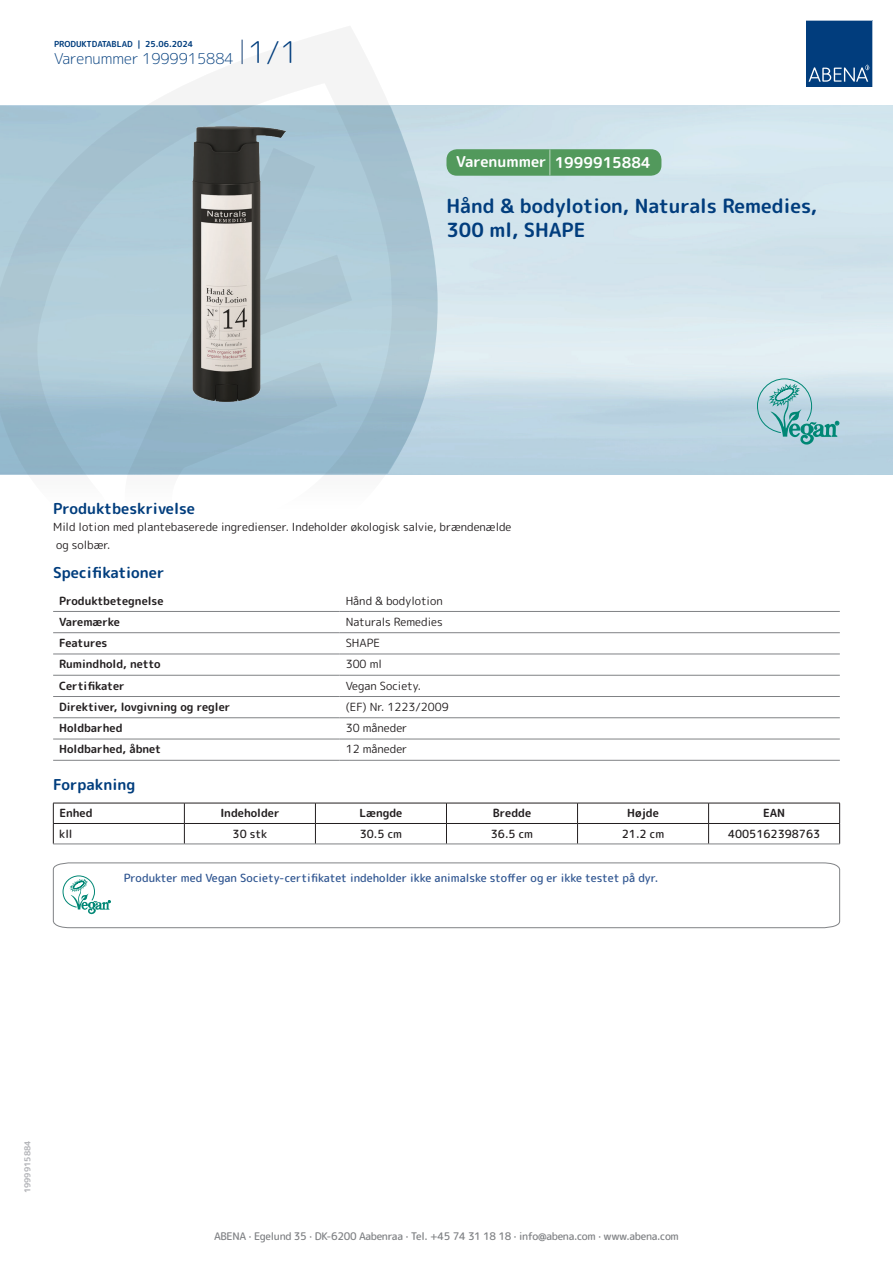
<style>
.page{position:relative;width:893px;height:1263px;background:#fff}
.page>*{position:absolute;margin:0;border:0;box-sizing:border-box;transform-origin:0 0}
.t1{font:700 19.5px/24px "Rounded Mplus 1 c";color:#013d7d}
.t2{font:700 15px "Rounded Mplus 1 c";color:#013d7d}
.t3{font:300 15px "Rounded Mplus 1 c";color:#013d7d}
.t4{font:700 15px "Rounded Mplus 1 c";color:#fff}
.t5{font:11.25px/18px "Rounded Mplus 1 c";color:#231f20}
.t6{font:700 11.25px "Rounded Mplus 1 c";color:#231f20}
.t7{font:500 11.25px "Rounded Mplus 1 c";color:#305691}
.t8{font:500 11.25px "Rounded Mplus 1 c";color:#231f20}
.t9{font:500 10.5px "Rounded Mplus 1 c";letter-spacing:-.03em;color:#808285}
.t10{font:700 8.25px "Rounded Mplus 1 c";color:#013d7d}
.t11{font:700 8.25px "Rounded Mplus 1 c";color:#b2b3b7}
.s1{font-size:30px}
.s2{font-size:25.5px}
</style>
<div class="page">
<img style="left:439px;top:106px;width:454px;height:368px">
<svg style="left:0;top:26px;width:439px;height:449px"></svg>
<svg style="left:0;top:106px;width:438px;height:368px;background:#a8c5d4"></svg>
<svg style="left:242px;top:40px;width:1px;height:24px"></svg>
<svg style="left:806px;top:20px;width:67px;height:67px;background:#144b86"></svg>
<img style="left:193px;top:127px;width:92px;height:275px">
<hr style="left:53px;top:611px;width:287px;height:1px;background:#808285">
<hr style="left:340px;top:611px;width:500px;height:1px;background:#808285">
<hr style="left:53px;top:632px;width:287px;height:1px;background:#808285">
<hr style="left:340px;top:632px;width:500px;height:1px;background:#808285">
<hr style="left:53px;top:654px;width:287px;height:1px;background:#808285">
<hr style="left:340px;top:654px;width:500px;height:1px;background:#808285">
<hr style="left:53px;top:675px;width:287px;height:1px;background:#808285">
<hr style="left:340px;top:675px;width:500px;height:1px;background:#808285">
<hr style="left:53px;top:696px;width:287px;height:1px;background:#808285">
<hr style="left:340px;top:696px;width:500px;height:1px;background:#808285">
<hr style="left:53px;top:717px;width:287px;height:1px;background:#808285">
<hr style="left:340px;top:717px;width:500px;height:1px;background:#808285">
<hr style="left:53px;top:739px;width:287px;height:1px;background:#808285">
<hr style="left:340px;top:739px;width:500px;height:1px;background:#808285">
<hr style="left:53px;top:760px;width:287px;height:1px;background:#808285">
<hr style="left:340px;top:760px;width:500px;height:1px;background:#808285">
<hr style="left:53px;top:803px;width:131px;height:1px;background:#231f20">
<hr style="left:184px;top:803px;width:131px;height:1px;background:#231f20">
<hr style="left:315px;top:803px;width:131px;height:1px;background:#231f20">
<hr style="left:446px;top:803px;width:131px;height:1px;background:#231f20">
<hr style="left:577px;top:803px;width:132px;height:1px;background:#231f20">
<hr style="left:709px;top:803px;width:131px;height:1px;background:#231f20">
<hr style="left:53px;top:823px;width:131px;height:1px;background:#231f20">
<svg style="left:53px;top:803px;width:1px;height:41px"></svg>
<hr style="left:184px;top:823px;width:131px;height:1px;background:#231f20">
<svg style="left:184px;top:803px;width:1px;height:41px"></svg>
<hr style="left:315px;top:823px;width:131px;height:1px;background:#231f20">
<svg style="left:315px;top:803px;width:1px;height:41px"></svg>
<hr style="left:446px;top:823px;width:131px;height:1px;background:#231f20">
<svg style="left:446px;top:803px;width:1px;height:41px"></svg>
<hr style="left:577px;top:823px;width:132px;height:1px;background:#231f20">
<svg style="left:577px;top:803px;width:1px;height:41px"></svg>
<hr style="left:709px;top:823px;width:131px;height:1px;background:#231f20">
<svg style="left:708px;top:803px;width:1px;height:41px"></svg>
<svg style="left:839px;top:803px;width:1px;height:41px"></svg>
<hr style="left:53px;top:844px;width:131px;height:1px;background:#808285">
<hr style="left:184px;top:844px;width:131px;height:1px;background:#808285">
<hr style="left:315px;top:844px;width:131px;height:1px;background:#808285">
<hr style="left:446px;top:844px;width:131px;height:1px;background:#808285">
<hr style="left:577px;top:844px;width:132px;height:1px;background:#808285">
<hr style="left:709px;top:844px;width:131px;height:1px;background:#808285">
<svg style="left:53px;top:862px;width:787px;height:66px"></svg>
<svg style="left:757px;top:379px;width:82px;height:66px;background:#9ec9d0"></svg>
<div style="left:446px;top:149px;width:215px;height:27px;background:#52995c;border-radius:10px"></div>
<p class="t10" style="left:54px;top:38px;width:141px">PRODUKTDATABLAD | 25.06.2024</p>
<h2 class="t3" style="left:54px;top:48px;width:246px">Varenummer 1999915884 <span class="s1">1/1</span></h2>
<h2 class="t4" style="left:456px;top:152px;width:196px">Varenummer <span class="s2">|</span> 1999915884</h2>
<h1 class="t1" style="left:446px;top:194px;width:372px">Hånd &amp; bodylotion, Naturals Remedies,<br>300 ml, SHAPE</h1>
<h2 class="t2" style="left:53px;top:498px;width:143px">Produktbeskrivelse</h2>
<p class="t5" style="left:53px;top:517px;width:460px">Mild lotion med plantebaserede ingredienser. Indeholder økologisk salvie, brændenælde og solbær.</p>
<h2 class="t2" style="left:53px;top:562px;width:113px">Specifikationer</h2>
<p class="t6" style="left:59px;top:592px;width:106px">Produktbetegnelse</p>
<p class="t5" style="left:346px;top:591px;width:99px">Hånd &amp; bodylotion</p>
<p class="t6" style="left:59px;top:614px;width:62px">Varemærke</p>
<p class="t5" style="left:346px;top:613px;width:98px">Naturals Remedies</p>
<p class="t6" style="left:59px;top:635px;width:50px">Features</p>
<p class="t5" style="left:346px;top:634px;width:36px">SHAPE</p>
<p class="t6" style="left:59px;top:656px;width:103px">Rumindhold, netto</p>
<p class="t5" style="left:346px;top:655px;width:38px">300 ml</p>
<p class="t6" style="left:59px;top:678px;width:67px">Certifikater</p>
<p class="t5" style="left:346px;top:676px;width:77px">Vegan Society.</p>
<p class="t6" style="left:59px;top:699px;width:173px">Direktiver, lovgivning og regler</p>
<p class="t5" style="left:346px;top:698px;width:104px">(EF) Nr. 1223/2009</p>
<p class="t6" style="left:59px;top:720px;width:65px">Holdbarhed</p>
<p class="t5" style="left:346px;top:719px;width:63px">30 måneder</p>
<p class="t6" style="left:59px;top:741px;width:104px">Holdbarhed, åbnet</p>
<p class="t5" style="left:346px;top:740px;width:63px">12 måneder</p>
<h2 class="t2" style="left:53px;top:774px;width:84px">Forpakning</h2>
<p class="t6" style="left:59px;top:805px;width:35px">Enhed</p>
<p class="t6" style="left:220px;top:805px;width:61px">Indeholder</p>
<p class="t6" style="left:359px;top:805px;width:44px">Længde</p>
<p class="t6" style="left:493px;top:805px;width:40px">Bredde</p>
<p class="t6" style="left:627px;top:805px;width:33px">Højde</p>
<p class="t6" style="left:763px;top:805px;width:24px">EAN</p>
<p class="t8" style="left:59px;top:826px;width:15px">kll</p>
<p class="t8" style="left:233px;top:826px;width:36px">30 stk</p>
<p class="t8" style="left:360px;top:826px;width:44px">30.5 cm</p>
<p class="t8" style="left:491px;top:826px;width:44px">36.5 cm</p>
<p class="t8" style="left:622px;top:826px;width:44px">21.2 cm</p>
<p class="t8" style="left:728px;top:826px;width:94px">4005162398763</p>
<p class="t7" style="left:124px;top:869px;width:536px">Produkter med Vegan Society-certifikatet indeholder ikke animalske stoffer og er ikke testet på dyr.</p>
<p class="t11" style="left:22px;top:1193px;width:54px;rotate:-90deg">1999915884</p>
<p class="t9" style="left:214px;top:1229px;width:466px">ABENA · Egelund 35 · DK-6200 Aabenraa · Tel. +45 74 31 18 18 · info@abena.com · www.abena.com</p>
</div>
